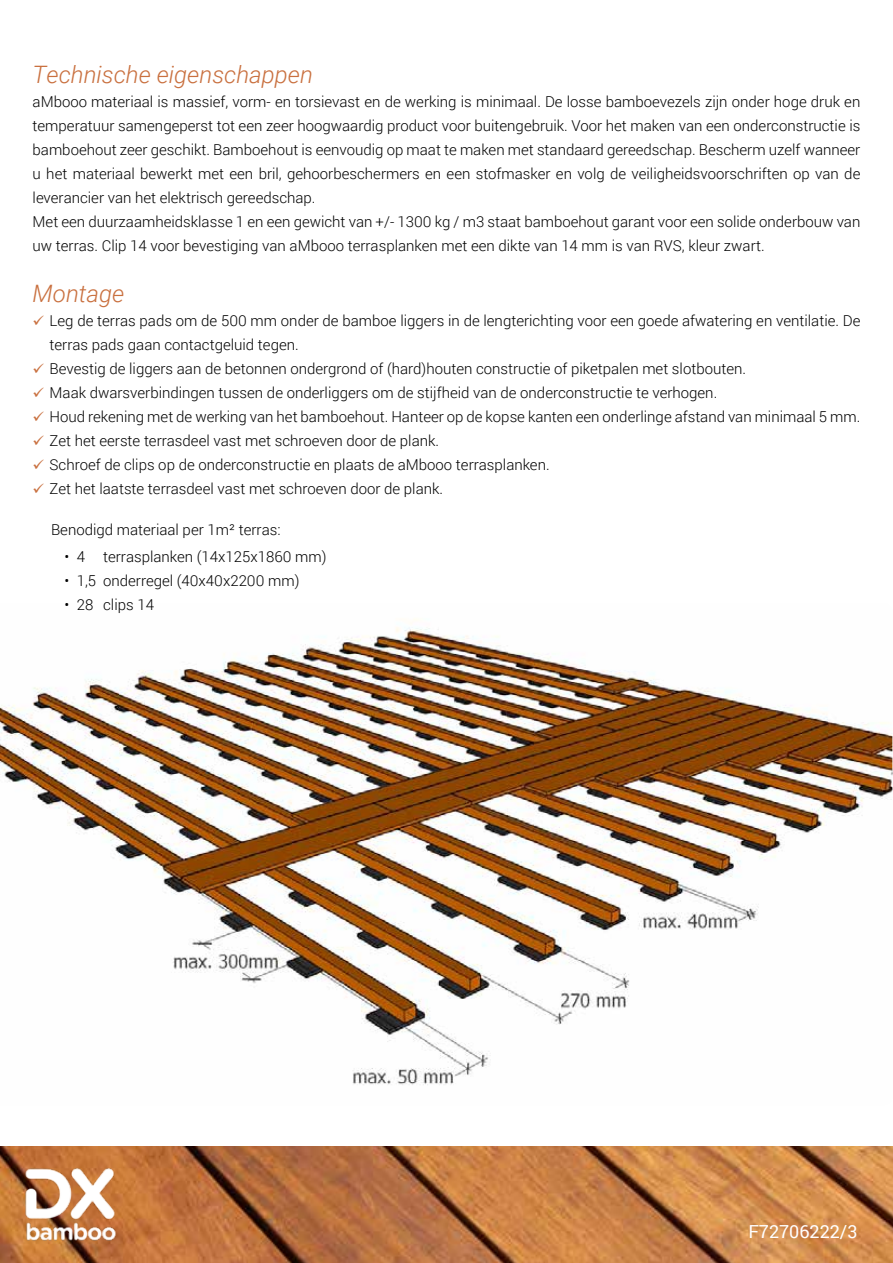
<style>
.page{position:relative;width:893px;height:1263px;background:#fff}
.page>*{position:absolute;margin:0;border:0;box-sizing:border-box;transform-origin:0 0}
.t1{font:italic 300 24px "Roboto";color:#c9703f}
.t2{font:18px "Roboto";color:#fff}
.t3{font:300 15px/24px "Roboto";color:#000}
</style>
<div class="page">
<img style="left:0;top:1146px;width:893px;height:117px">
<img style="left:0;top:619px;width:892px;height:466px">
<img style="left:11px;top:1162px;width:137px;height:85px">
<h1 class="t1" style="left:33px;top:58px;width:282px">Technische eigenschappen</h1>
<p class="t3" style="left:33px;top:89px;width:829px">aMbooo materiaal is massief, vorm- en torsievast en de werking is minimaal. De losse bamboevezels zijn onder hoge druk en temperatuur samengeperst tot een zeer hoogwaardig product voor buitengebruik. Voor het maken van een onderconstructie is bamboehout zeer geschikt. Bamboehout is eenvoudig op maat te maken met standaard gereedschap. Bescherm uzelf wanneer u het materiaal bewerkt met een bril, gehoorbeschermers en een stofmasker en volg de veiligheidsvoorschriften op van de leverancier van het elektrisch gereedschap.<br>Met een duurzaamheidsklasse 1 en een gewicht van +/- 1300 kg / m3 staat bamboehout garant voor een solide onderbouw van uw terras. Clip 14 voor bevestiging van aMbooo terrasplanken met een dikte van 14 mm is van RVS, kleur zwart.</p>
<h1 class="t1" style="left:33px;top:276px;width:93px">Montage</h1>
<p class="t3" style="left:50px;top:308px;width:812px">Leg de terras pads om de 500 mm onder de bamboe liggers in de lengterichting voor een goede afwatering en ventilatie. De terras pads gaan contactgeluid tegen.<br>Bevestig de liggers aan de betonnen ondergrond of (hard)houten constructie of piketpalen met slotbouten.<br>Maak dwarsverbindingen tussen de onderliggers om de stijfheid van de onderconstructie te verhogen.<br>Houd rekening met de werking van het bamboehout. Hanteer op de kopse kanten een onderlinge afstand van minimaal 5 mm.<br>Zet het eerste terrasdeel vast met schroeven door de plank.<br>Schroef de clips op de onderconstructie en plaats de aMbooo terrasplanken.<br>Zet het laatste terrasdeel vast met schroeven door de plank.</p>
<p class="t3" style="left:51px;top:517px;width:231px">Benodigd materiaal per 1m² terras:</p>
<p class="t3" style="left:103px;top:544px;width:225px">terrasplanken (14x125x1860 mm) onderregel (40x40x2200 mm) clips 14</p>
<p class="t3" style="left:65px;top:544px;width:22px">• 4</p>
<p class="t3" style="left:65px;top:568px;width:33px">• 1,5</p>
<p class="t3" style="left:65px;top:592px;width:30px">• 28</p>
<p class="t2" style="left:748px;top:1219px;width:111px">F72706222/3</p>
</div>
